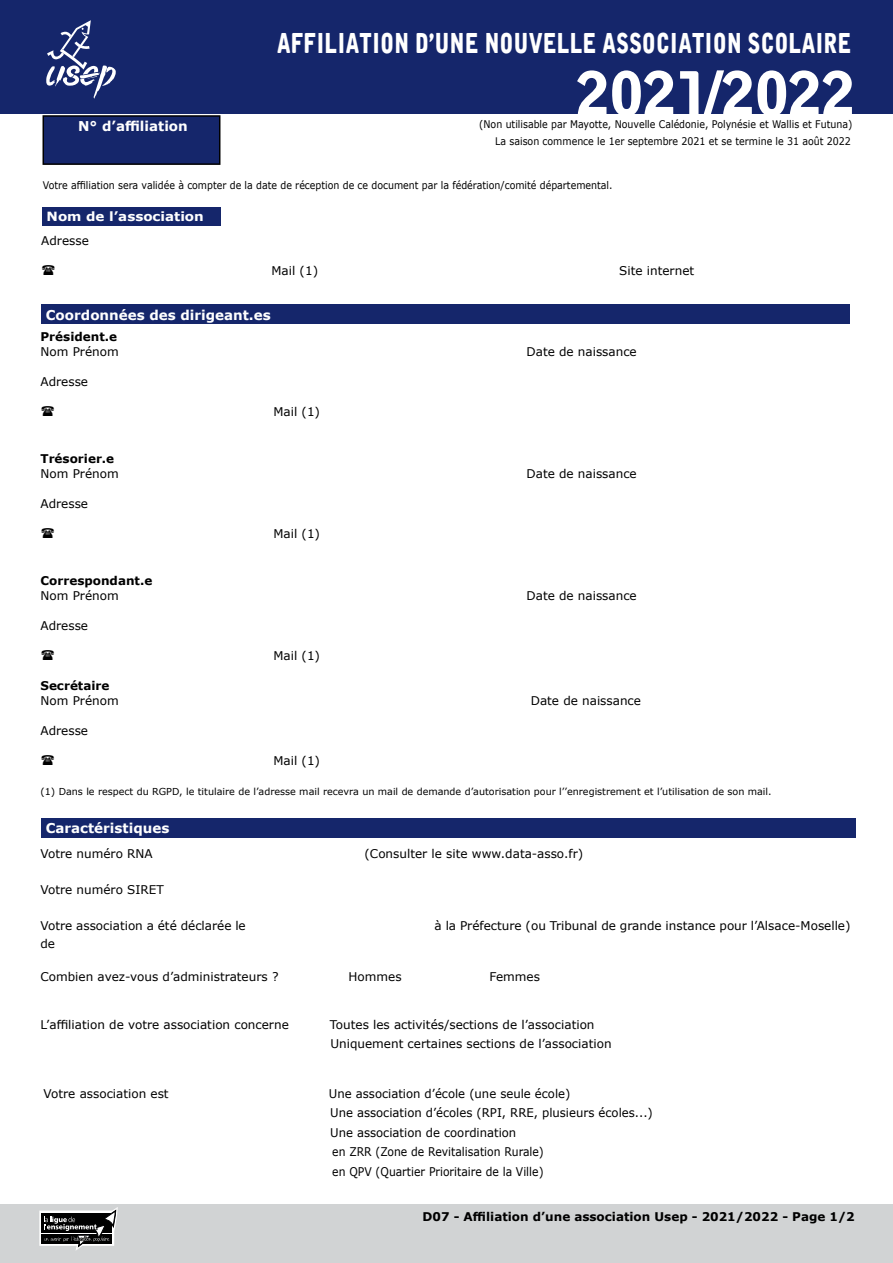
<style>
.page{position:relative;width:893px;height:1263px;background:#fff}
.page>*{position:absolute;margin:0;border:0;box-sizing:border-box;transform-origin:0 0}
.t1{font:60px "Alpha Ligue";color:#fff}
.t2{font:27.3px "Alpha Ligue";color:#fff;scale:.77 1}
.t3{font:700 13.5px "Verdana";color:#fff}
.t4{font:700 12.75px "Verdana";color:#fff;scale:1.06 1}
.t5{font:12px/19.5px "Verdana";color:#000}
.t6{font:700 12px "Verdana";color:#000}
.t7{font:10.5px "Verdana";color:#000;scale:.9 1}
.t8{font:9.6px "Verdana";color:#000}
</style>
<div class="page">
<div style="left:0;top:0;width:893px;height:113px;background:#15266b"></div>
<div style="left:0;top:1204px;width:893px;height:59px;background:#d1d3d4"></div>
<div style="left:41px;top:304px;width:809px;height:20px;background:#15266b"></div>
<div style="left:42px;top:207px;width:179px;height:19px;background:#15266b"></div>
<div style="left:43px;top:115px;width:177px;height:50px;background:#15266b;border:2px solid #000"></div>
<div style="left:41px;top:818px;width:814px;height:19px;background:#15266b"></div>
<svg style="left:39px;top:1207px;width:79px;height:43px"></svg>
<svg style="left:46px;top:20px;width:70px;height:79px"></svg>
<h2 class="t2" style="left:277px;top:26px;width:748px">AFFILIATION D’UNE NOUVELLE ASSOCIATION SCOLAIRE</h2>
<p class="t3" style="left:78px;top:116px;width:111px">N° d’affiliation</p>
<h1 class="t1" style="left:577px;top:56px;width:280px">2021/2022</h1>
<p class="t7" style="left:479px;top:117px;width:416px">(Non utilisable par Mayotte, Nouvelle Calédonie, Polynésie et Wallis et Futuna)</p>
<p class="t7" style="left:495px;top:134px;width:397px">La saison commence le 1er septembre 2021 et se termine le 31 août 2022</p>
<p class="t7" style="left:43px;top:178px;width:635px">Votre affiliation sera validée à compter de la date de réception de ce document par la fédération/comité départemental.</p>
<p class="t4" style="left:47px;top:208px;width:150px">Nom de l’association</p>
<p class="t5" style="left:41px;top:231px;width:49px">Adresse</p>
<p class="t5" style="left:271px;top:261px;width:48px">Mail (1)</p>
<p class="t5" style="left:619px;top:261px;width:76px">Site internet</p>
<p class="t3" style="left:46px;top:305px;width:226px">Coordonnées des dirigeant.es</p>
<p class="t6" style="left:40px;top:328px;width:78px">Président.e</p>
<p class="t5" style="left:40px;top:342px;width:80px">Nom Prénom</p>
<p class="t5" style="left:526px;top:342px;width:112px">Date de naissance</p>
<p class="t5" style="left:40px;top:372px;width:49px">Adresse</p>
<p class="t5" style="left:273px;top:402px;width:48px">Mail (1)</p>
<p class="t6" style="left:40px;top:451px;width:75px">Trésorier.e</p>
<p class="t5" style="left:40px;top:464px;width:80px">Nom Prénom</p>
<p class="t5" style="left:526px;top:464px;width:112px">Date de naissance</p>
<p class="t5" style="left:40px;top:494px;width:49px">Adresse</p>
<p class="t5" style="left:273px;top:524px;width:48px">Mail (1)</p>
<p class="t6" style="left:40px;top:573px;width:113px">Correspondant.e</p>
<p class="t5" style="left:40px;top:586px;width:80px">Nom Prénom</p>
<p class="t5" style="left:526px;top:586px;width:112px">Date de naissance</p>
<p class="t5" style="left:40px;top:616px;width:49px">Adresse</p>
<p class="t5" style="left:273px;top:646px;width:48px">Mail (1)</p>
<p class="t6" style="left:40px;top:678px;width:70px">Secrétaire</p>
<p class="t5" style="left:40px;top:691px;width:80px">Nom Prénom</p>
<p class="t5" style="left:531px;top:691px;width:112px">Date de naissance</p>
<p class="t5" style="left:40px;top:721px;width:49px">Adresse</p>
<p class="t5" style="left:273px;top:751px;width:48px">Mail (1)</p>
<p class="t8" style="left:40px;top:785px;width:733px">(1) Dans le respect du RGPD, le titulaire de l’adresse mail recevra un mail de demande d’autorisation pour l’’enregistrement et l’utilisation de son mail.</p>
<p class="t3" style="left:46px;top:818px;width:125px">Caractéristiques</p>
<p class="t5" style="left:40px;top:843px;width:114px">Votre numéro RNA</p>
<p class="t5" style="left:364px;top:843px;width:220px">(Consulter le site www.data-asso.fr)</p>
<p class="t5" style="left:40px;top:879px;width:125px">Votre numéro SIRET</p>
<p class="t5" style="left:40px;top:915px;width:207px">Votre association a été déclarée le</p>
<p class="t5" style="left:435px;top:915px;width:417px">à la Préfecture (ou Tribunal de grande instance pour l’Alsace-Moselle)</p>
<p class="t5" style="left:40px;top:933px;width:16px">de</p>
<p class="t5" style="left:40px;top:966px;width:240px">Combien avez-vous d’administrateurs ?</p>
<p class="t5" style="left:349px;top:966px;width:55px">Hommes</p>
<p class="t5" style="left:489px;top:966px;width:52px">Femmes</p>
<p class="t5" style="left:40px;top:1014px;width:250px">L’affiliation de votre association concerne</p>
<p class="t5" style="left:330px;top:1014px;width:283px">Toutes les activités/sections de l’association<br>Uniquement certaines sections de l’association</p>
<p class="t5" style="left:44px;top:1083px;width:127px">Votre association est</p>
<p class="t5" style="left:329px;top:1083px;width:325px">Une association d’école (une seule école)<br>Une association d’écoles (RPI, RRE, plusieurs écoles...)<br>Une association de coordination<br>en ZRR (Zone de Revitalisation Rurale)<br>en QPV (Quartier Prioritaire de la Ville)</p>
<p class="t6" style="left:423px;top:1208px;width:434px">D07 - Affiliation d’une association Usep - 2021/2022 - Page 1/2</p>
</div>
